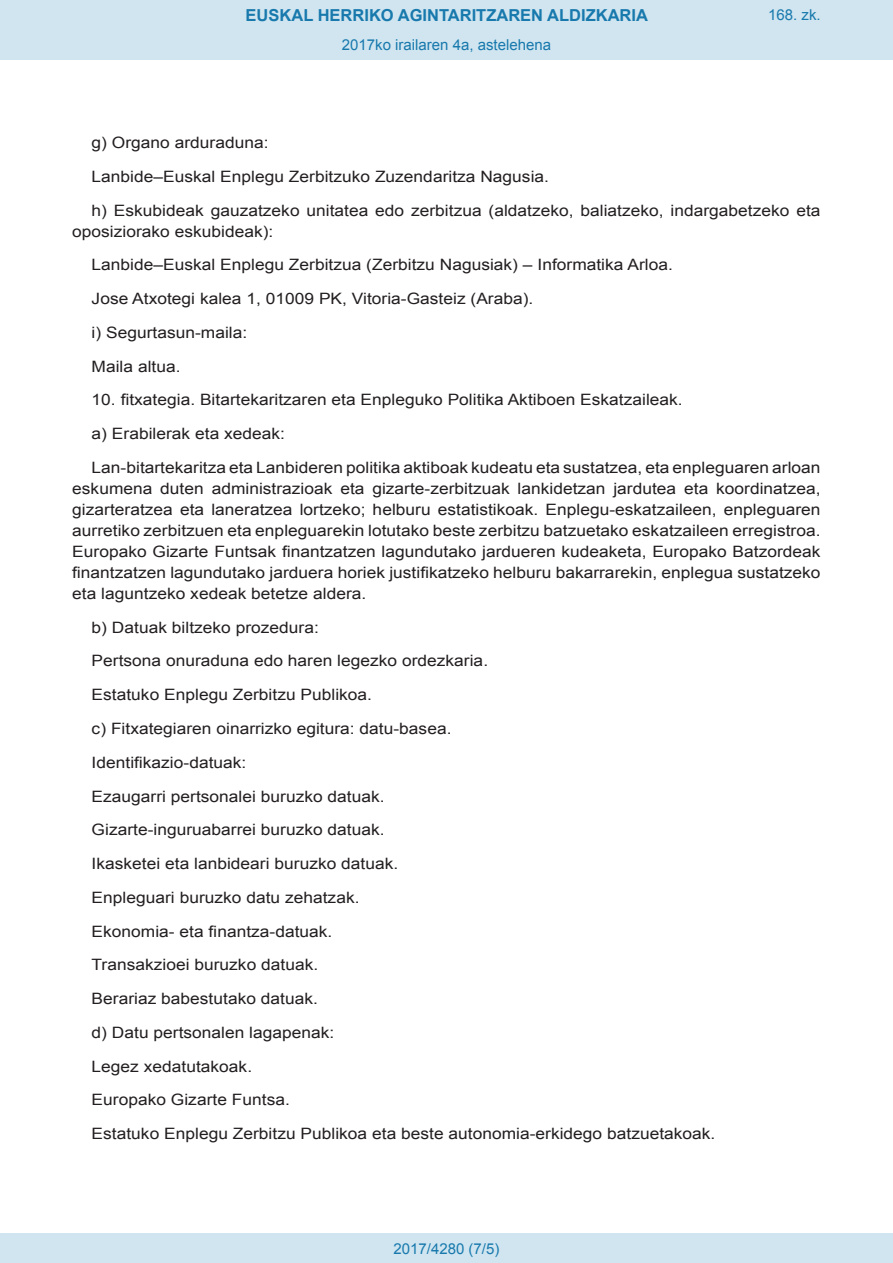
<style>
.page{position:relative;width:893px;height:1263px;background:#fff}
.page>*{position:absolute;margin:0;border:0;box-sizing:border-box;transform-origin:0 0}
.t1{font:700 16.5px "Arial";color:#1879ad}
.BOPVDetalle{font:15.6px/21px "Arial";color:#231f20;scale:1.11 1}
.Paginacion_Centro{font:15px "Arial";color:#1879ad}
</style>
<div class="page">
<div style="left:0;top:0;width:893px;height:60px;background:#d0e5f0"></div>
<div style="left:0;top:1233px;width:893px;height:30px;background:#d0e5f0"></div>
<p class="t1" style="left:246px;top:4px;width:404px">EUSKAL HERRIKO AGINTARITZAREN ALDIZKARIA</p>
<p class="Paginacion_Centro" style="left:342px;top:35px;width:211px">2017ko irailaren 4a, astelehena</p>
<p class="Paginacion_Centro" style="left:768px;top:5px;width:54px">168. zk.</p>
<p class="BOPVDetalle" style="left:92px;top:132px;width:161px">g) Organo arduraduna:</p>
<p class="BOPVDetalle" style="left:92px;top:166px;width:414px">Lanbide–Euskal Enplegu Zerbitzuko Zuzendaritza Nagusia.</p>
<p class="BOPVDetalle" style="left:72px;top:200px;width:676px;text-indent:19px">h) Eskubideak gauzatzeko unitatea edo zerbitzua (aldatzeko, baliatzeko, indargabetzeko eta oposiziorako eskubideak):</p>
<p class="BOPVDetalle" style="left:92px;top:255px;width:525px">Lanbide–Euskal Enplegu Zerbitzua (Zerbitzu Nagusiak) – Informatika Arloa.</p>
<p class="BOPVDetalle" style="left:92px;top:288px;width:399px">Jose Atxotegi kalea 1, 01009 PK, Vitoria-Gasteiz (Araba).</p>
<p class="BOPVDetalle" style="left:92px;top:322px;width:142px">i) Segurtasun-maila:</p>
<p class="BOPVDetalle" style="left:92px;top:356px;width:82px">Maila altua.</p>
<p class="BOPVDetalle" style="left:92px;top:390px;width:534px">10. fitxategia. Bitartekaritzaren eta Enpleguko Politika Aktiboen Eskatzaileak.</p>
<p class="BOPVDetalle" style="left:92px;top:423px;width:176px">a) Erabilerak eta xedeak:</p>
<p class="BOPVDetalle" style="left:72px;top:457px;width:676px;text-align:justify;text-indent:19px">Lan-bitartekaritza eta Lanbideren politika aktiboak kudeatu eta sustatzea, eta enpleguaren arloan eskumena duten administrazioak eta gizarte-zerbitzuak lankidetzan jardutea eta koordinatzea, gizarteratzea eta laneratzea lortzeko; helburu estatistikoak. Enplegu-eskatzaileen, enpleguaren aurretiko zerbitzuen eta enpleguarekin lotutako beste zerbitzu batzuetako eskatzaileen erregistroa.<br>Europako Gizarte Funtsak finantzatzen lagundutako jardueren kudeaketa, Europako Batzordeak finantzatzen lagundutako jarduera horiek justifikatzeko helburu bakarrarekin, enplegua sustatzeko eta laguntzeko xedeak betetze aldera.</p>
<p class="BOPVDetalle" style="left:92px;top:617px;width:206px">b) Datuak biltzeko prozedura:</p>
<p class="BOPVDetalle" style="left:92px;top:651px;width:359px">Pertsona onuraduna edo haren legezko ordezkaria.</p>
<p class="BOPVDetalle" style="left:92px;top:684px;width:254px">Estatuko Enplegu Zerbitzu Publikoa.</p>
<p class="BOPVDetalle" style="left:92px;top:718px;width:326px">c) Fitxategiaren oinarrizko egitura: datu-basea.</p>
<p class="BOPVDetalle" style="left:92px;top:752px;width:141px">Identifikazio-datuak:</p>
<p class="BOPVDetalle" style="left:92px;top:786px;width:265px">Ezaugarri pertsonalei buruzko datuak.</p>
<p class="BOPVDetalle" style="left:92px;top:819px;width:265px">Gizarte-inguruabarrei buruzko datuak.</p>
<p class="BOPVDetalle" style="left:92px;top:853px;width:278px">Ikasketei eta lanbideari buruzko datuak.</p>
<p class="BOPVDetalle" style="left:92px;top:887px;width:243px">Enpleguari buruzko datu zehatzak.</p>
<p class="BOPVDetalle" style="left:92px;top:921px;width:218px">Ekonomia- eta finantza-datuak.</p>
<p class="BOPVDetalle" style="left:92px;top:954px;width:206px">Transakzioei buruzko datuak.</p>
<p class="BOPVDetalle" style="left:92px;top:988px;width:205px">Berariaz babestutako datuak.</p>
<p class="BOPVDetalle" style="left:92px;top:1022px;width:220px">d) Datu pertsonalen lagapenak:</p>
<p class="BOPVDetalle" style="left:92px;top:1056px;width:146px">Legez xedatutakoak.</p>
<p class="BOPVDetalle" style="left:92px;top:1089px;width:180px">Europako Gizarte Funtsa.</p>
<p class="BOPVDetalle" style="left:92px;top:1123px;width:563px">Estatuko Enplegu Zerbitzu Publikoa eta beste autonomia-erkidego batzuetakoak.</p>
<p class="Paginacion_Centro" style="left:393px;top:1238px;width:107px">2017/4280 (7/5)</p>
</div>
